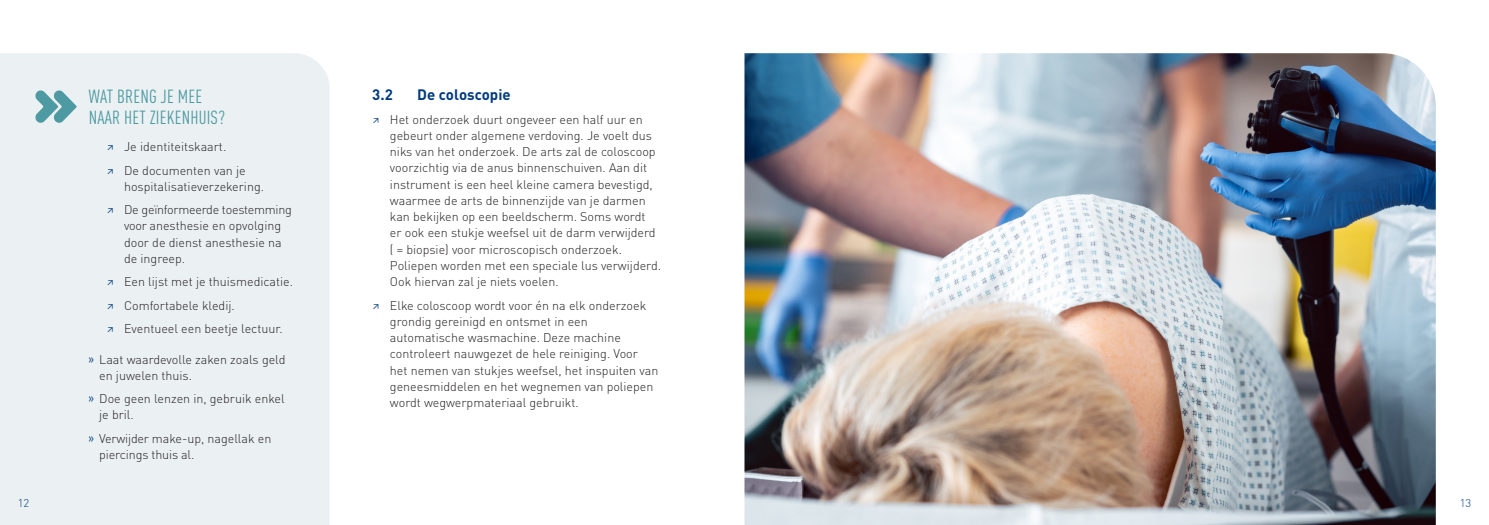
<style>
.page{position:relative;width:1489px;height:525px;background:#fff}
.page>*{position:absolute;margin:0;border:0;box-sizing:border-box;transform-origin:0 0}
.Titel_donkerblauw_12pt{font:condensed 18.75px/21.2px "DINOT";letter-spacing:.01em;color:#4d9aa2}
.t1{font:700 15px "DINOT";color:#013b7f}
.Opsomming_1{font:300 12.5px/16.2px "DINOT";color:#231f20}
.t2{font:300 11.25px "DINOT";color:#013b7f}
.s1{font-weight:400;font-stretch:condensed;color:#013b7f}
.s2{font-weight:400;font-stretch:condensed;font-size:15px;color:#013b7f}
</style>
<div class="page">
<div style="left:0;top:53px;width:330px;height:471px;background:#ebf1f3"></div>
<img style="left:744px;top:53px;width:691px;height:471px">
<svg style="left:34px;top:90px;width:43px;height:33px"></svg>
<p class="t2" style="left:18px;top:495px;width:13px">12</p>
<p class="Titel_donkerblauw_12pt" style="left:89px;top:86px;width:138px">WAT BRENG JE MEE<br>NAAR HET ZIEKENHUIS?</p>
<p class="Opsomming_1" style="left:106px;top:138px;width:121px"><span class="s1">↗</span> Je identiteitskaart.</p>
<p class="Opsomming_1" style="left:124px;top:162px;width:141px;text-indent:-18px"><span class="s1">↗</span> De documenten van je hospitalisatieverzekering.</p>
<p class="Opsomming_1" style="left:124px;top:201px;width:169px;text-indent:-18px"><span class="s1">↗</span> De geïnformeerde toestemming voor anesthesie en opvolging door de dienst anesthesie na de ingreep.</p>
<p class="Opsomming_1" style="left:106px;top:273px;width:188px"><span class="s1">↗</span> Een lijst met je thuismedicatie.</p>
<p class="Opsomming_1" style="left:106px;top:297px;width:130px"><span class="s1">↗</span> Comfortabele kledij.</p>
<p class="Opsomming_1" style="left:106px;top:320px;width:178px"><span class="s1">↗</span> Eventueel een beetje lectuur.</p>
<p class="Opsomming_1" style="left:99px;top:350px;width:188px;text-indent:-11px"><span class="s2">»</span> Laat waardevolle zaken zoals geld en juwelen thuis.</p>
<p class="Opsomming_1" style="left:99px;top:390px;width:187px;text-indent:-11px"><span class="s2">»</span> Doe geen lenzen in, gebruik enkel je bril.</p>
<p class="Opsomming_1" style="left:99px;top:430px;width:174px;text-indent:-11px"><span class="s2">»</span> Verwijder make-up, nagellak en piercings thuis al.</p>
<p class="t1" style="left:372px;top:85px;width:22px">3.2</p>
<p class="t1" style="left:417px;top:85px;width:95px">De coloscopie</p>
<p class="Opsomming_1" style="left:390px;top:111px;width:272px;text-indent:-18px"><span class="s1">↗</span> Het onderzoek duurt ongeveer een half uur en gebeurt onder algemene verdoving. Je voelt dus niks van het onderzoek. De arts zal de coloscoop voorzichtig via de anus binnenschuiven. Aan dit instrument is een heel kleine camera bevestigd, waarmee de arts de binnenzijde van je darmen kan bekijken op een beeldscherm. Soms wordt<br>er ook een stukje weefsel uit de darm verwijderd ( = biopsie) voor microscopisch onderzoek.<br>Poliepen worden met een speciale lus verwijderd.<br>Ook hiervan zal je niets voelen.</p>
<p class="Opsomming_1" style="left:390px;top:296px;width:270px;text-indent:-18px"><span class="s1">↗</span> Elke coloscoop wordt voor én na elk onderzoek grondig gereinigd en ontsmet in een automatische wasmachine. Deze machine controleert nauwgezet de hele reiniging. Voor het nemen van stukjes weefsel, het inspuiten van geneesmiddelen en het wegnemen van poliepen wordt wegwerpmateriaal gebruikt.</p>
<p class="t2" style="left:1459px;top:495px;width:13px">13</p>
</div>
